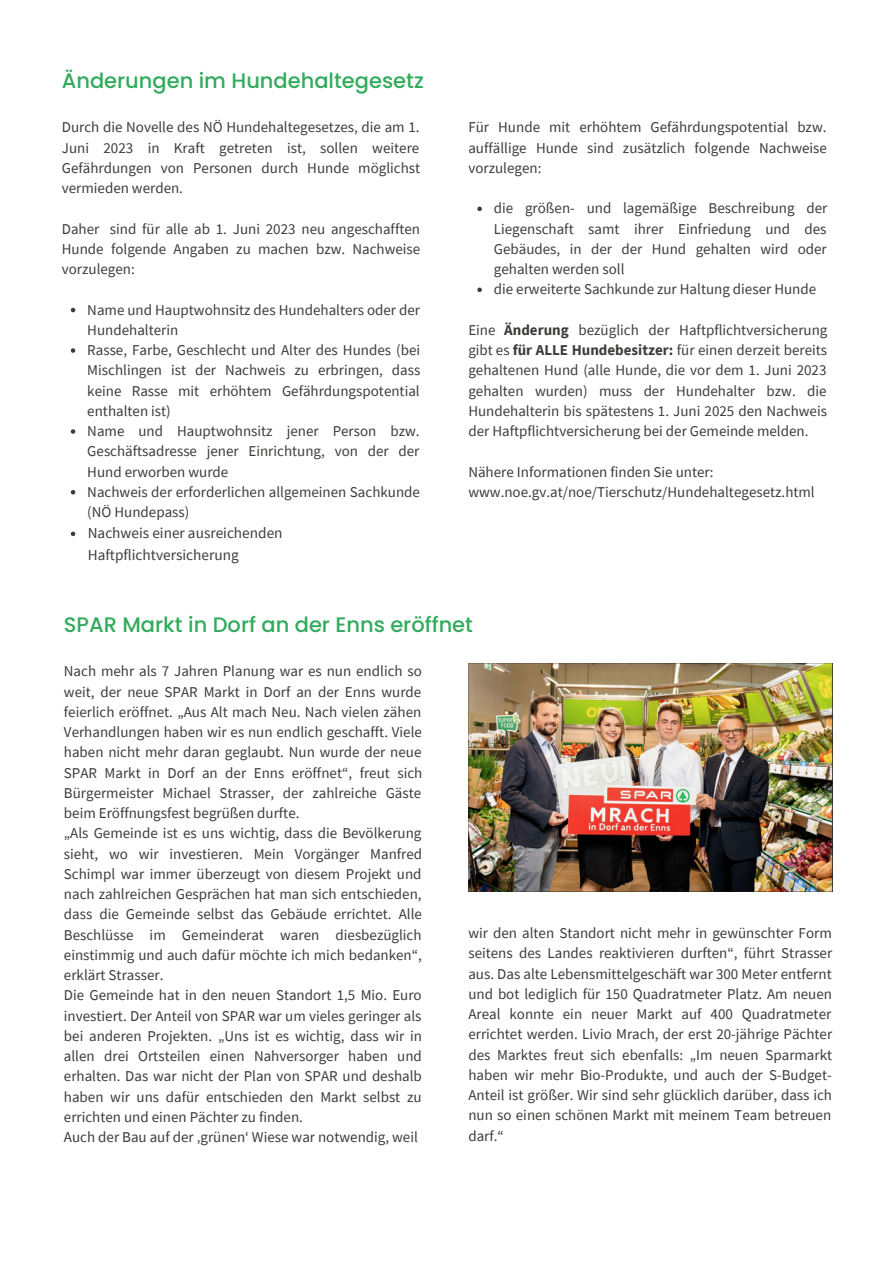
<style>
.page{position:relative;width:893px;height:1264px;background:#fff}
.page>*{position:absolute;margin:0;border:0;box-sizing:border-box;transform-origin:0 0}
.t1{font:500 21px "Poppins";color:#32ab5c}
.t2{font:15.3px/21.3px "Source Sans Pro";color:#3c3c3b}
.t3{font:15px/20.2px "Source Sans Pro";color:#3c3c3b;text-align:justify}
.s1{font-weight:700}
</style>
<div class="page">
<svg style="left:71px;top:308px;width:4px;height:4px"></svg>
<svg style="left:71px;top:348px;width:4px;height:5px"></svg>
<svg style="left:71px;top:429px;width:4px;height:5px"></svg>
<svg style="left:71px;top:490px;width:4px;height:4px"></svg>
<svg style="left:71px;top:531px;width:4px;height:5px"></svg>
<svg style="left:477px;top:207px;width:5px;height:4px"></svg>
<svg style="left:477px;top:287px;width:5px;height:5px"></svg>
<img style="left:468px;top:663px;width:364px;height:228px">
<p class="t1" style="left:62px;top:66px;width:363px">Änderungen im Hundehaltegesetz</p>
<p class="t3" style="left:62px;top:117px;width:360px">Durch die Novelle des NÖ Hundehaltegesetzes, die am 1.<br>Juni 2023 in Kraft getreten ist, sollen weitere Gefährdungen von Personen durch Hunde möglichst vermieden werden.</p>
<p class="t3" style="left:62px;top:218px;width:360px">Daher sind für alle ab 1. Juni 2023 neu angeschafften Hunde folgende Angaben zu machen bzw. Nachweise vorzulegen:</p>
<p class="t3" style="left:87px;top:299px;width:334px">Name und Hauptwohnsitz des Hundehalters oder der<br>Hundehalterin</p>
<p class="t3" style="left:87px;top:339px;width:334px">Rasse, Farbe, Geschlecht und Alter des Hundes (bei Mischlingen ist der Nachweis zu erbringen, dass keine Rasse mit erhöhtem Gefährdungspotential enthalten ist)</p>
<p class="t3" style="left:87px;top:420px;width:334px">Name und Hauptwohnsitz jener Person bzw.<br>Geschäftsadresse jener Einrichtung, von der der Hund erworben wurde</p>
<p class="t3" style="left:87px;top:481px;width:334px">Nachweis der erforderlichen allgemeinen Sachkunde (NÖ Hundepass)</p>
<p class="t2" style="left:88px;top:522px;width:196px">Nachweis einer ausreichenden<br>Haftpflichtversicherung</p>
<p class="t3" style="left:468px;top:117px;width:360px">Für Hunde mit erhöhtem Gefährdungspotential bzw. auffällige Hunde sind zusätzlich folgende Nachweise vorzulegen:</p>
<p class="t3" style="left:494px;top:198px;width:335px">die größen- und lagemäßige Beschreibung der Liegenschaft samt ihrer Einfriedung und des Gebäudes, in der der Hund gehalten wird oder gehalten werden soll</p>
<p class="t3" style="left:494px;top:279px;width:324px">die erweiterte Sachkunde zur Haltung dieser Hunde</p>
<p class="t3" style="left:468px;top:319px;width:360px">Eine <span class="s1">Änderung</span> bezüglich der Haftpflichtversicherung gibt es <span class="s1">für ALLE Hundebesitzer:</span> für einen derzeit bereits gehaltenen Hund (alle Hunde, die vor dem 1. Juni 2023 gehalten wurden) muss der Hundehalter bzw. die Hundehalterin bis spätestens 1. Juni 2025 den Nachweis der Haftpflichtversicherung bei der Gemeinde melden.</p>
<p class="t3" style="left:468px;top:461px;width:247px">Nähere Informationen finden Sie unter:</p>
<p class="t3" style="left:468px;top:481px;width:348px">www.noe.gv.at/noe/Tierschutz/Hundehaltegesetz.html</p>
<p class="t1" style="left:64px;top:609px;width:410px">SPAR Markt in Dorf an der Enns eröffnet</p>
<p class="t3" style="left:64px;top:661px;width:360px">Nach mehr als 7 Jahren Planung war es nun endlich so weit, der neue SPAR Markt in Dorf an der Enns wurde feierlich eröffnet. „Aus Alt mach Neu. Nach vielen zähen Verhandlungen haben wir es nun endlich geschafft. Viele haben nicht mehr daran geglaubt. Nun wurde der neue SPAR Markt in Dorf an der Enns eröffnet“, freut sich Bürgermeister Michael Strasser, der zahlreiche Gäste beim Eröffnungsfest begrüßen durfte.</p>
<p class="t3" style="left:64px;top:823px;width:360px">„Als Gemeinde ist es uns wichtig, dass die Bevölkerung sieht, wo wir investieren. Mein Vorgänger Manfred Schimpl war immer überzeugt von diesem Projekt und nach zahlreichen Gesprächen hat man sich entschieden, dass die Gemeinde selbst das Gebäude errichtet. Alle Beschlüsse im Gemeinderat waren diesbezüglich einstimmig und auch dafür möchte ich mich bedanken“, erklärt Strasser.</p>
<p class="t3" style="left:64px;top:984px;width:359px">Die Gemeinde hat in den neuen Standort 1,5 Mio. Euro investiert. Der Anteil von SPAR war um vieles geringer als bei anderen Projekten. „Uns ist es wichtig, dass wir in allen drei Ortsteilen einen Nahversorger haben und erhalten. Das war nicht der Plan von SPAR und deshalb haben wir uns dafür entschieden den Markt selbst zu errichten und einen Pächter zu finden.</p>
<p class="t3" style="left:64px;top:1126px;width:355px">Auch der Bau auf der ‚grünen‘ Wiese war notwendig, weil</p>
<p class="t3" style="left:468px;top:922px;width:365px">wir den alten Standort nicht mehr in gewünschter Form seitens des Landes reaktivieren durften“, führt Strasser aus. Das alte Lebensmittelgeschäft war 300 Meter entfernt und bot lediglich für 150 Quadratmeter Platz. Am neuen Areal konnte ein neuer Markt auf 400 Quadratmeter errichtet werden. Livio Mrach, der erst 20-jährige Pächter des Marktes freut sich ebenfalls: „Im neuen Sparmarkt haben wir mehr Bio-Produkte, und auch der S-Budget-Anteil ist größer. Wir sind sehr glücklich darüber, dass ich nun so einen schönen Markt mit meinem Team betreuen darf.“</p>
</div>
